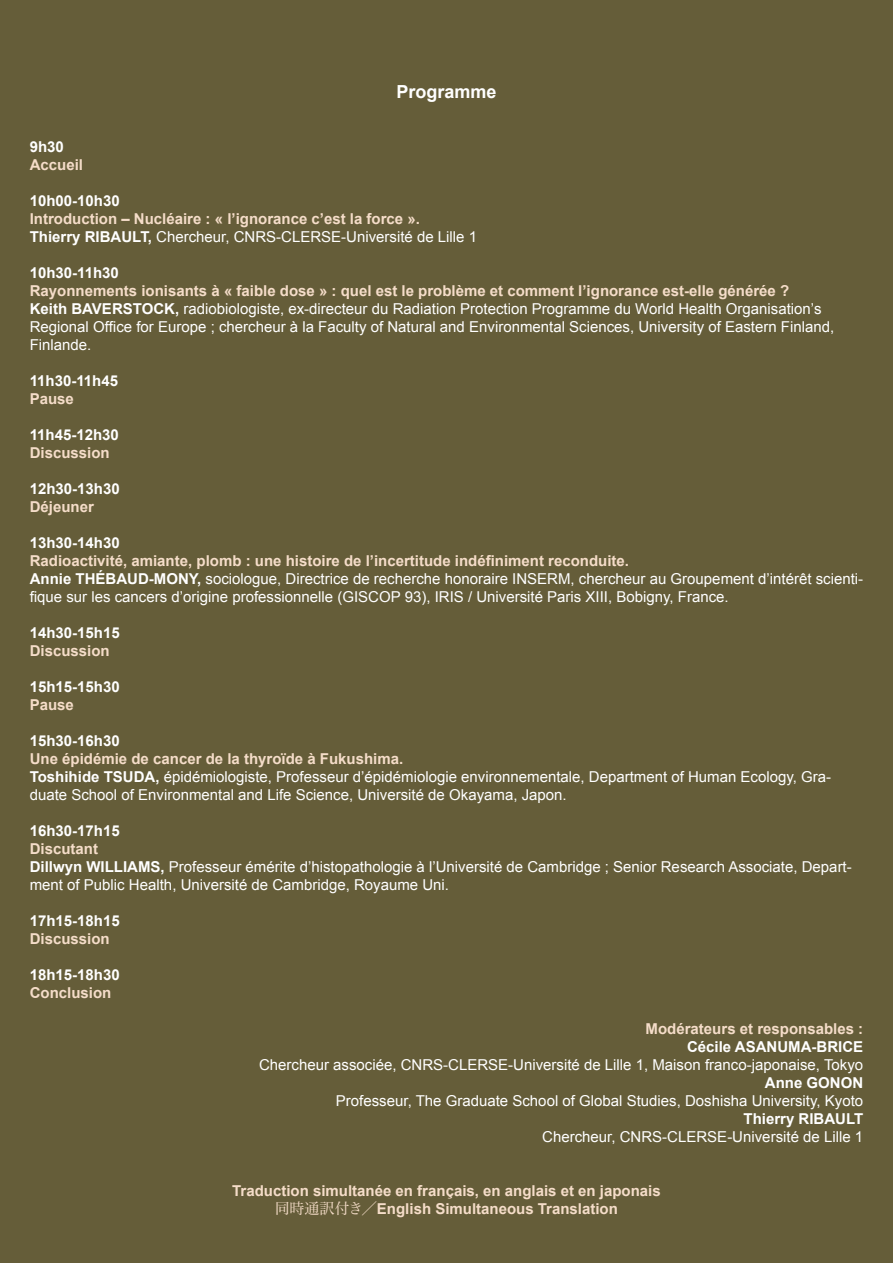
<style>
.page{position:relative;width:893px;height:1263px;background:#655d39}
.page>*{position:absolute;margin:0;border:0;box-sizing:border-box;transform-origin:0 0}
.t1{font:700 18px "Arial";color:#fff}
.t2{font:15px/18px "Arial";color:#fff}
.t3{font:700 15px/18px "Arial";color:#f5ddc9}
.t4{font:700 15px "Arial";color:#fff}
.s1{color:#fff}
.s2{font-weight:400;color:#fff}
.s3{font-weight:700;color:#f5ddc9}
.s4{font-weight:700}
.s5{font-family:"Hira Min Pro N W3";font-weight:400}
</style>
<div class="page">
<p class="t1" style="left:396px;top:82px;width:102px">Programme</p>
<p class="t4" style="left:30px;top:139px;width:36px">9h30</p>
<p class="t3" style="left:30px;top:156px;width:55px">Accueil</p>
<p class="t4" style="left:30px;top:193px;width:92px">10h00-10h30</p>
<p class="t3" style="left:30px;top:210px;width:449px">Introduction – Nucléaire : « l’ignorance c’est la force ».<br><span class="s1">Thierry RIBAULT,</span> <span class="s2">Chercheur, CNRS-CLERSE-Université de Lille 1</span></p>
<p class="t4" style="left:30px;top:265px;width:91px">10h30-11h30</p>
<p class="t2" style="left:30px;top:282px;width:806px"><span class="s3">Rayonnements ionisants à « faible dose » : quel est le problème et comment l’ignorance est-elle générée ?<br></span><span class="s4">Keith BAVERSTOCK,</span> radiobiologiste, ex-directeur du Radiation Protection Programme du World Health Organisation’s Regional Office for Europe ; chercheur à la Faculty of Natural and Environmental Sciences, University of Eastern Finland, Finlande.</p>
<p class="t4" style="left:30px;top:373px;width:90px">11h30-11h45</p>
<p class="t3" style="left:30px;top:390px;width:46px">Pause</p>
<p class="t4" style="left:30px;top:427px;width:91px">11h45-12h30</p>
<p class="t3" style="left:30px;top:444px;width:82px">Discussion</p>
<p class="t4" style="left:30px;top:481px;width:92px">12h30-13h30</p>
<p class="t3" style="left:30px;top:498px;width:66px">Déjeuner</p>
<p class="t4" style="left:30px;top:535px;width:92px">13h30-14h30</p>
<p class="t2" style="left:30px;top:552px;width:835px"><span class="s3">Radioactivité, amiante, plomb : une histoire de l’incertitude indéfiniment reconduite.<br></span><span class="s4">Annie THÉBAUD-MONY,</span> sociologue, Directrice de recherche honoraire INSERM, chercheur au Groupement d’intérêt scienti&shy;fique sur les cancers d’origine professionnelle (GISCOP 93), IRIS / Université Paris XIII, Bobigny, France.</p>
<p class="t4" style="left:30px;top:625px;width:92px">14h30-15h15</p>
<p class="t3" style="left:30px;top:642px;width:82px">Discussion</p>
<p class="t4" style="left:30px;top:679px;width:92px">15h15-15h30</p>
<p class="t3" style="left:30px;top:696px;width:46px">Pause</p>
<p class="t4" style="left:30px;top:733px;width:92px">15h30-16h30</p>
<p class="t2" style="left:30px;top:750px;width:803px"><span class="s3">Une épidémie de cancer de la thyroïde à Fukushima.<br></span><span class="s4">Toshihide TSUDA,</span> épidémiologiste, Professeur d’épidémiologie environnementale, Department of Human Ecology, Gra&shy;duate School of Environmental and Life Science, Université de Okayama, Japon.</p>
<p class="t4" style="left:30px;top:823px;width:92px">16h30-17h15</p>
<p class="t2" style="left:30px;top:840px;width:824px"><span class="s3">Discutant<br></span><span class="s4">Dillwyn WILLIAMS,</span> Professeur émérite d’histopathologie à l’Université de Cambridge ; Senior Research Associate, Depart&shy;ment of Public Health, Université de Cambridge, Royaume Uni.</p>
<p class="t4" style="left:30px;top:913px;width:92px">17h15-18h15</p>
<p class="t3" style="left:30px;top:930px;width:82px">Discussion</p>
<p class="t4" style="left:30px;top:967px;width:92px">18h15-18h30</p>
<p class="t3" style="left:30px;top:984px;width:83px">Conclusion</p>
<p class="t3" style="left:646px;top:1020px;width:219px">Modérateurs et responsables :</p>
<p class="t4" style="left:687px;top:1039px;width:178px">Cécile ASANUMA-BRICE</p>
<p class="t2" style="left:259px;top:1056px;width:606px">Chercheur associée, CNRS-CLERSE-Université de Lille 1, Maison franco-japonaise, Tokyo</p>
<p class="t4" style="left:765px;top:1075px;width:100px">Anne GONON</p>
<p class="t2" style="left:336px;top:1092px;width:529px">Professeur, The Graduate School of Global Studies, Doshisha University, Kyoto</p>
<p class="t4" style="left:743px;top:1111px;width:121px">Thierry RIBAULT</p>
<p class="t2" style="left:542px;top:1128px;width:322px">Chercheur, CNRS-CLERSE-Université de Lille 1</p>
<p class="t3" style="left:232px;top:1182px;width:430px;text-align:center">Traduction simultanée en français, en anglais et en japonais<span class="s5">同時通訳付き／</span>English Simultaneous Translation</p>
</div>
